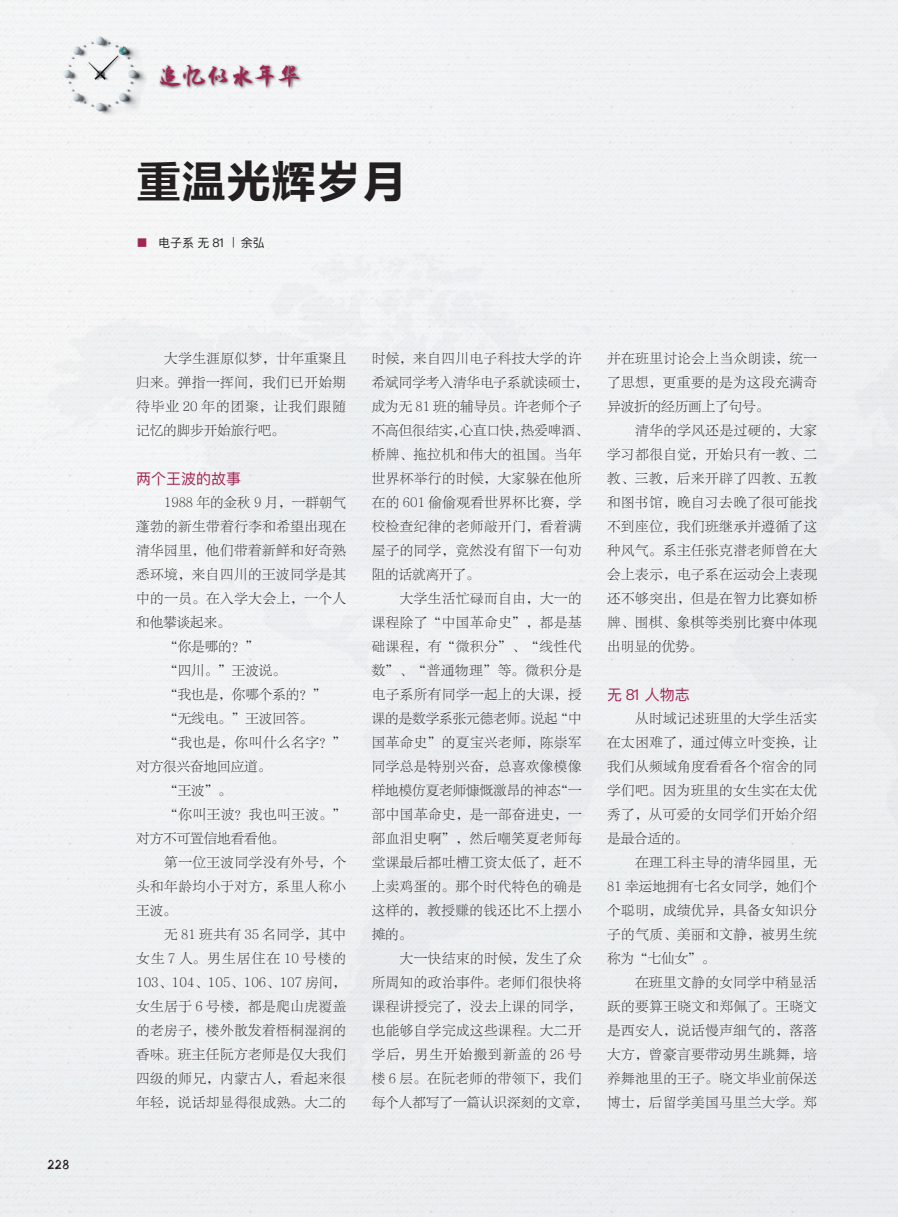
<style>
.page{position:relative;width:898px;height:1217px;background:#fff}
.page>*{position:absolute;margin:0;border:0;box-sizing:border-box;transform-origin:0 0}
.t1{font:45px "FZLTCHJW GB1 0";color:#231f20}
.t2{font:24px "H Yi 4 gj";color:#a12452}
.t3{font:15px "Ping Fang SC";color:#a12452}
.t4{font:15px "H Yi 4 gj";color:#231f20}
.t5{font:13.5px/24px "FZLTSK GBK1 0";letter-spacing:.04em;color:#231f20;text-align:justify}
.t6{font:13.5px "FZLTSK GBK1 0";color:#231f20}
.t7{font:13.5px "FZLTSK GBK1 0";letter-spacing:.005em;color:#231f20}
.t8{font:13.5px "FZLTSK GBK1 0";letter-spacing:.1em;color:#231f20}
.t9{font:12px "Ping Fang SC";color:#231f20}
.s1{color:#a12452}
.s2{font-size:10.5px}
</style>
<div class="page">
<img style="left:56px;top:32px;width:94px;height:88px">
<div style="left:158px;top:63px;width:145px;height:28px;background:#231f20;opacity:.75"></div>
<p class="t4" style="left:47px;top:1157px;width:24px">228</p>
<h2 class="t2" style="left:157px;top:64px;width:146px">追忆似水年华</h2>
<h1 class="t1" style="left:136px;top:156px;width:272px">重温光辉岁月</h1>
<p class="t9" style="left:136px;top:235px;width:130px"><span class="s1">■</span> 电⼦子系 ⽆无 81 <span class="s2">|</span> 余弘</p>
<p class="t5" style="left:136px;top:346px;width:211px;text-indent:28px">大学生涯原似梦，廿年重聚且归来。弹指一挥间，我们已开始期待毕业 20 年的团聚，让我们跟随记忆的脚步开始旅行吧。</p>
<p class="t3" style="left:136px;top:468px;width:107px">两个王波的故事</p>
<p class="t7" style="left:164px;top:495px;width:183px">1988 年的金秋 9 月，一群朝气</p>
<p class="t5" style="left:136px;top:514px;width:211px">蓬勃的新生带着行李和希望出现在</p>
<p class="t5" style="left:136px;top:538px;width:211px">清华园里，他们带着新鲜和好奇熟</p>
<p class="t5" style="left:136px;top:562px;width:211px">悉环境，来自四川的王波同学是其</p>
<p class="t5" style="left:136px;top:586px;width:211px">中的一员。在入学大会上，一个人</p>
<p class="t5" style="left:136px;top:610px;width:96px">和他攀谈起来。</p>
<p class="t5" style="left:164px;top:634px;width:96px">“你是哪的？”</p>
<p class="t5" style="left:164px;top:658px;width:123px">“四川。”王波说。</p>
<p class="t6" style="left:164px;top:687px;width:163px">“我也是，你哪个系的？”</p>
<p class="t5" style="left:164px;top:706px;width:150px">“无线电。”王波回答。</p>
<p class="t5" style="left:164px;top:730px;width:183px">“我也是，你叫什么名字？”</p>
<p class="t6" style="left:136px;top:759px;width:137px">对方很兴奋地回应道。</p>
<p class="t5" style="left:164px;top:778px;width:69px">“王波”。</p>
<p class="t5" style="left:164px;top:802px;width:183px">“你叫王波？我也叫王波。”</p>
<p class="t6" style="left:136px;top:831px;width:150px">对方不可置信地看看他。</p>
<p class="t5" style="left:164px;top:850px;width:183px">第一位王波同学没有外号，个</p>
<p class="t5" style="left:136px;top:874px;width:211px">头和年龄均小于对方，系里人称小</p>
<p class="t5" style="left:136px;top:898px;width:42px">王波。</p>
<p class="t5" style="left:164px;top:922px;width:183px">无 81 班共有 35 名同学，其中</p>
<p class="t8" style="left:136px;top:951px;width:211px">女生 7 人。男生居住在 10 号楼的</p>
<p class="t6" style="left:136px;top:975px;width:211px">103、104、105、106、107 房间，</p>
<p class="t5" style="left:136px;top:994px;width:211px">女生居于 6 号楼，都是爬山虎覆盖</p>
<p class="t5" style="left:136px;top:1018px;width:211px">的老房子，楼外散发着梧桐湿润的</p>
<p class="t5" style="left:136px;top:1042px;width:211px">香味。班主任阮方老师是仅大我们</p>
<p class="t5" style="left:136px;top:1066px;width:211px">四级的师兄，内蒙古人，看起来很</p>
<p class="t5" style="left:136px;top:1090px;width:211px">年轻，说话却显得很成熟。大二的</p>
<p class="t5" style="left:371px;top:346px;width:218px;text-align:left">时候，来自四川电子科技大学的许希斌同学考入清华电子系就读硕士，成为无 81 班的辅导员。许老师个子不高但很结实，心直口快，热爱啤酒、桥牌、拖拉机和伟大的祖国。当年世界杯举行的时候，大家躲在他所在的 601 偷偷观看世界杯比赛，学校检查纪律的老师敲开门，看着满屋子的同学，竟然没有留下一句劝阻的话就离开了。</p>
<p class="t5" style="left:371px;top:586px;width:211px;text-indent:28px">大学生活忙碌而自由，大一的课程除了“中国革命史”，都是基础课程，有“微积分”、“线性代数”、“普通物理”等。微积分是电子系所有同学一起上的大课，授课的是数学系张元德老师。说起“中国革命史”的夏宝兴老师，陈崇军同学总是特别兴奋，总喜欢像模像样地模仿夏老师慷慨激昂的神态“一部中国革命史，是一部奋进史，一部血泪史啊”，然后嘲笑夏老师每堂课最后都吐槽工资太低了，赶不上卖鸡蛋的。那个时代特色的确是这样的，教授赚的钱还比不上摆小摊的。</p>
<p class="t5" style="left:371px;top:946px;width:218px;text-align:left;text-indent:28px">大一快结束的时候，发生了众所周知的政治事件。老师们很快将课程讲授完了，没去上课的同学，也能够自学完成这些课程。大二开学后，男生开始搬到新盖的 26 号楼 6 层。在阮老师的带领下，我们每个人都写了一篇认识深刻的文章，</p>
<p class="t5" style="left:607px;top:346px;width:211px">并在班里讨论会上当众朗读，统一了思想，更重要的是为这段充满奇异波折的经历画上了句号。</p>
<p class="t5" style="left:607px;top:418px;width:211px;text-indent:28px">清华的学风还是过硬的，大家学习都很自觉，开始只有一教、二教、三教，后来开辟了四教、五教和图书馆，晚自习去晚了很可能找不到座位，我们班继承并遵循了这种风气。系主任张克潜老师曾在大会上表示，电子系在运动会上表现还不够突出，但是在智力比赛如桥牌、围棋、象棋等类别比赛中体现出明显的优势。</p>
<p class="t3" style="left:607px;top:684px;width:84px">⽆无 81 ⼈人物志</p>
<p class="t5" style="left:607px;top:706px;width:211px;text-indent:28px">从时域记述班里的大学生活实在太困难了，通过傅立叶变换，让我们从频域角度看看各个宿舍的同学们吧。因为班里的女生实在太优秀了，从可爱的女同学们开始介绍是最合适的。</p>
<p class="t5" style="left:607px;top:850px;width:211px;text-indent:28px">在理工科主导的清华园里，无81 幸运地拥有七名女同学，她们个个聪明，成绩优异，具备女知识分子的气质、美丽和文静，被男生统称为“七仙女”。</p>
<p class="t5" style="left:607px;top:970px;width:211px;text-indent:28px">在班里文静的女同学中稍显活跃的要算王晓文和郑佩了。王晓文是西安人，说话慢声细气的，落落大方，曾豪言要带动男生跳舞，培养舞池里的王子。晓文毕业前保送博士，后留学美国马里兰大学。郑</p>
</div>
